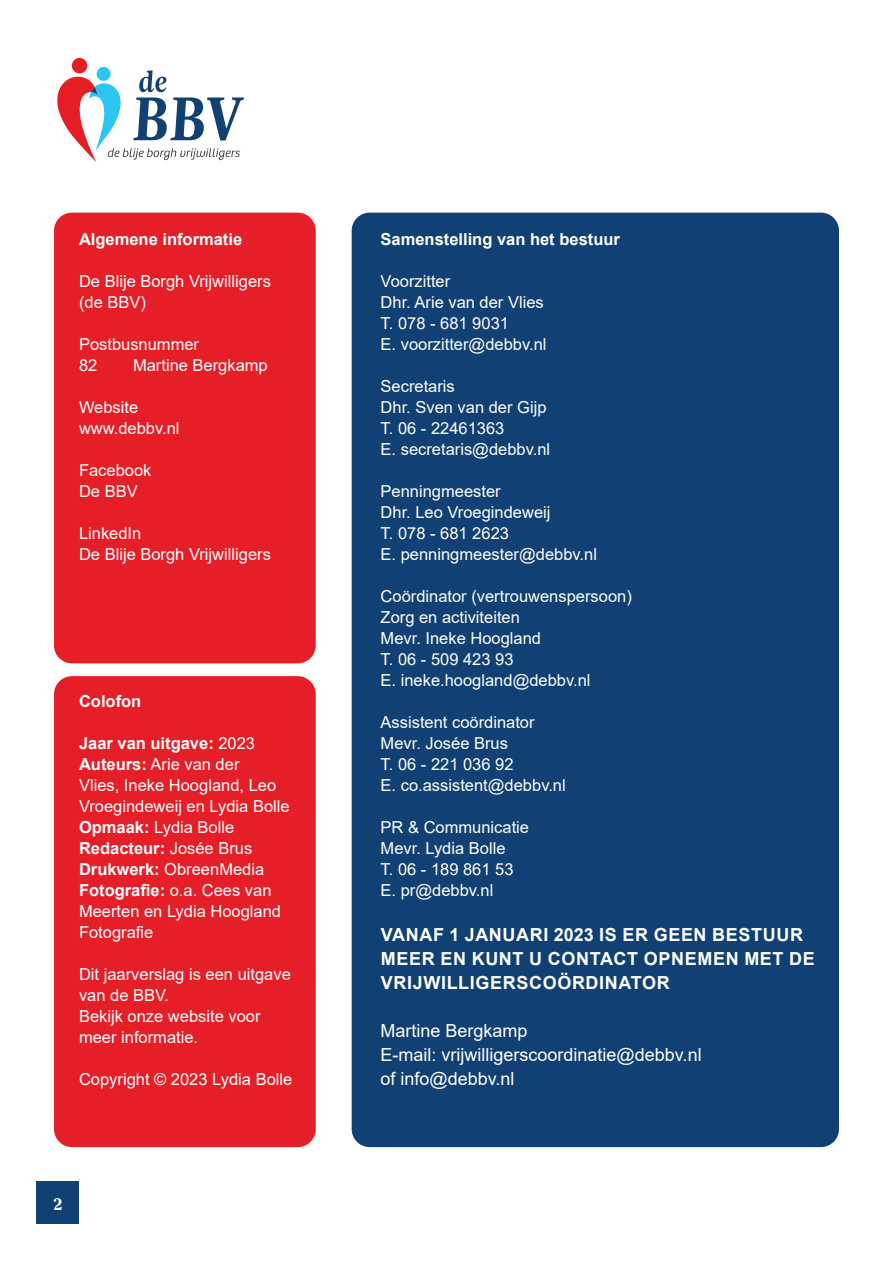
<style>
.page{position:relative;width:893px;height:1263px;background:#fff}
.page>*{position:absolute;margin:0;border:0;box-sizing:border-box;transform-origin:0 0}
.t1{font:700 18px "Arial";letter-spacing:.035em;color:#fff}
.t2{font:18px "Arial";color:#fff}
.t3{font:700 18px "Trola";color:#fff}
.t4{font:16.5px/21px "Arial";color:#fff}
.t5{font:700 16.5px "Arial";color:#fff}
.s1{font-weight:400}
.s2{font-weight:700}
</style>
<div class="page">
<div style="left:54px;top:676px;width:262px;height:471px;background:#e61e27;border-radius:18px"></div>
<div style="left:352px;top:213px;width:487px;height:934px;background:#114174;border-radius:18px"></div>
<div style="left:54px;top:213px;width:262px;height:450px;background:#e61e27;border-radius:18px"></div>
<div style="left:36px;top:1181px;width:43px;height:42px;background:#114174"></div>
<div style="left:97px;top:67px;width:14px;height:14px;background:#2cc4f1;border-radius:50%"></div>
<div style="left:72px;top:58px;width:15px;height:15px;background:#e51e25;border-radius:50%"></div>
<svg style="left:57px;top:70px;width:187px;height:92px"></svg>
<p class="t5" style="left:79px;top:227px;width:165px">Algemene informatie</p>
<p class="t4" style="left:79px;top:270px;width:193px">De Blije Borgh Vrijwilligers (de BBV)</p>
<p class="t4" style="left:79px;top:333px;width:122px">Postbusnummer</p>
<p class="t4" style="left:79px;top:354px;width:20px">82</p>
<p class="t4" style="left:133px;top:354px;width:136px">Martine Bergkamp</p>
<p class="t4" style="left:79px;top:396px;width:61px">Website</p>
<p class="t4" style="left:79px;top:417px;width:102px">www.debbv.nl</p>
<p class="t4" style="left:79px;top:459px;width:74px">Facebook</p>
<p class="t4" style="left:79px;top:480px;width:60px">De BBV</p>
<p class="t4" style="left:79px;top:522px;width:64px">LinkedIn</p>
<p class="t4" style="left:79px;top:543px;width:193px">De Blije Borgh Vrijwilligers</p>
<p class="t5" style="left:79px;top:689px;width:64px">Colofon</p>
<p class="t5" style="left:79px;top:731px;width:178px">Jaar van uitgave: <span class="s1">2023</span></p>
<p class="t4" style="left:79px;top:753px;width:212px"><span class="s2">Auteurs:</span> Arie van der<br>Vlies, Ineke Hoogland, Leo<br>Vroegindeweij en Lydia Bolle</p>
<p class="t4" style="left:79px;top:816px;width:157px"><span class="s2">Opmaak:</span> Lydia Bolle</p>
<p class="t5" style="left:79px;top:836px;width:175px">Redacteur: <span class="s1">Josée Brus</span></p>
<p class="t4" style="left:79px;top:858px;width:187px"><span class="s2">Drukwerk:</span> ObreenMedia</p>
<p class="t4" style="left:79px;top:879px;width:204px"><span class="s2">Fotografie:</span> o.a. Cees van<br>Meerten en Lydia Hoogland<br>Fotografie</p>
<p class="t4" style="left:79px;top:963px;width:213px">Dit jaarverslag is een uitgave van de BBV.</p>
<p class="t4" style="left:79px;top:1005px;width:183px">Bekijk onze website voor meer informatie.</p>
<p class="t4" style="left:79px;top:1068px;width:215px">Copyright © 2023 Lydia Bolle</p>
<p class="t3" style="left:54px;top:1192px;width:11px">2</p>
<p class="t5" style="left:381px;top:227px;width:241px">Samenstelling van het bestuur</p>
<p class="t4" style="left:381px;top:270px;width:71px">Voorzitter</p>
<p class="t4" style="left:381px;top:291px;width:165px">Dhr. Arie van der Vlies</p>
<p class="t4" style="left:381px;top:312px;width:130px">T. 078 - 681 9031</p>
<p class="t4" style="left:381px;top:333px;width:167px">E. voorzitter@debbv.nl</p>
<p class="t4" style="left:381px;top:375px;width:76px">Secretaris</p>
<p class="t4" style="left:381px;top:396px;width:167px">Dhr. Sven van der Gijp</p>
<p class="t4" style="left:381px;top:417px;width:125px">T. 06 - 22461363</p>
<p class="t4" style="left:381px;top:438px;width:171px">E. secretaris@debbv.nl</p>
<p class="t4" style="left:381px;top:480px;width:122px">Penningmeester</p>
<p class="t4" style="left:381px;top:501px;width:171px">Dhr. Leo Vroegindeweij</p>
<p class="t4" style="left:381px;top:522px;width:130px">T. 078 - 681 2623</p>
<p class="t4" style="left:381px;top:543px;width:218px">E. penningmeester@debbv.nl</p>
<p class="t4" style="left:381px;top:585px;width:253px">Coördinator (vertrouwenspersoon)</p>
<p class="t4" style="left:381px;top:606px;width:141px">Zorg en activiteiten</p>
<p class="t4" style="left:381px;top:627px;width:162px">Mevr. Ineke Hoogland</p>
<p class="t4" style="left:381px;top:648px;width:135px">T. 06 - 509 423 93</p>
<p class="t4" style="left:381px;top:669px;width:212px">E. ineke.hoogland@debbv.nl</p>
<p class="t4" style="left:381px;top:711px;width:156px">Assistent coördinator</p>
<p class="t4" style="left:381px;top:732px;width:129px">Mevr. Josée Brus</p>
<p class="t4" style="left:381px;top:753px;width:135px">T. 06 - 221 036 92</p>
<p class="t4" style="left:381px;top:774px;width:187px">E. co.assistent@debbv.nl</p>
<p class="t4" style="left:381px;top:816px;width:150px">PR &amp; Communicatie</p>
<p class="t4" style="left:381px;top:837px;width:127px">Mevr. Lydia Bolle</p>
<p class="t4" style="left:381px;top:858px;width:135px">T. 06 - 189 861 53</p>
<p class="t4" style="left:381px;top:879px;width:114px">E. pr@debbv.nl</p>
<p class="t1" style="left:381px;top:922px;width:424px">VANAF 1 JANUARI 2023 IS ER GEEN BESTUUR</p>
<p class="t1" style="left:381px;top:946px;width:435px">MEER EN KUNT U CONTACT OPNEMEN MET DE</p>
<p class="t1" style="left:381px;top:970px;width:290px">VRIJWILLIGERSCOÖRDINATOR</p>
<p class="t2" style="left:381px;top:1018px;width:149px">Martine Bergkamp</p>
<p class="t2" style="left:381px;top:1042px;width:323px">E-mail: vrijwilligerscoordinatie@debbv.nl</p>
<p class="t2" style="left:381px;top:1066px;width:136px">of info@debbv.nl</p>
</div>
